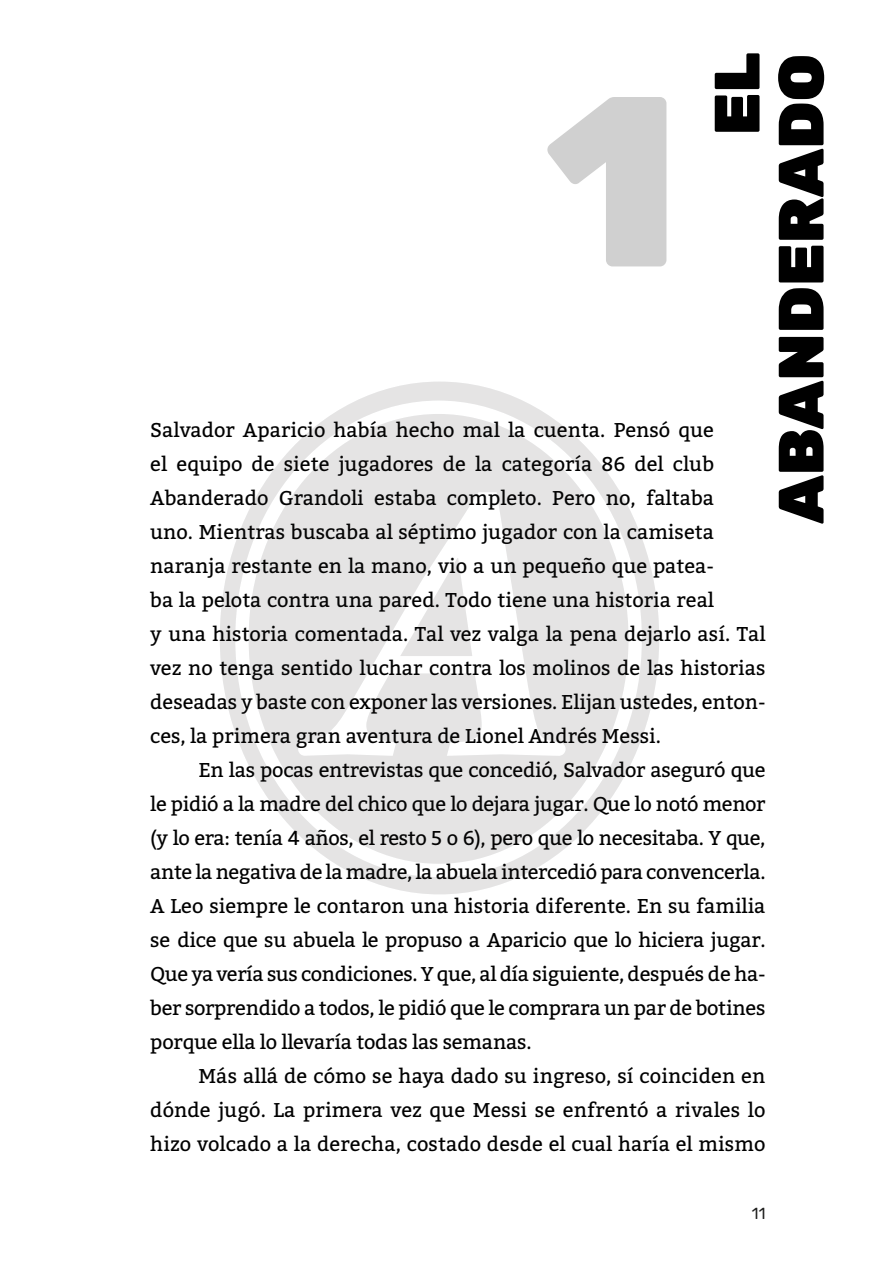
<style>
.page{position:relative;width:879px;height:1276px;background:#fff}
.page>*{position:absolute;margin:0;border:0;box-sizing:border-box;transform-origin:0 0}
.t1{font:900 242px "Rubik";color:#d0d0d0}
.t2{font:900 64px/64px "Rubik";color:#000;text-align:right}
.t3{font:20px/34px "Bitter";color:#000;text-align:justify}
.t4{font:16px "Rubik";color:#1b1b1a}
</style>
<div class="page">
<svg style="left:220px;top:381px;width:439px;height:513px"></svg>
<svg style="left:249px;top:414px;width:379px;height:450px;fill:#e5e4e4"></svg>
<svg style="left:400px;top:558px;width:72px;height:98px"></svg>
<h2 class="t2" style="left:707px;top:523px;width:472px;rotate:-90deg">EL<br>ABANDERADO</h2>
<h1 class="t1" style="left:545px;top:38px;width:136px">1</h1>
<p class="t3" style="left:150px;top:413px;width:617px;text-align:left">Salvador Aparicio había hecho mal la cuenta. Pensó que<br>el equipo de siete jugadores de la categoría 86 del club Abanderado Grandoli estaba completo. Pero no, faltaba<br>uno. Mientras buscaba al séptimo jugador con la camiseta naranja restante en la mano, vio a un pequeño que patea-<br>ba la pelota contra una pared. Todo tiene una historia real<br>y una historia comentada. Tal vez valga la pena dejarlo así. Tal vez no tenga sentido luchar contra los molinos de las historias deseadas y baste con exponer las versiones. Elijan ustedes, enton&shy;ces, la primera gran aventura de Lionel Andrés Messi.</p>
<p class="t3" style="left:150px;top:753px;width:617px;text-indent:48px">En las pocas entrevistas que concedió, Salvador aseguró que le pidió a la madre del chico que lo dejara jugar. Que lo notó menor (y lo era: tenía 4 años, el resto 5 o 6), pero que lo necesitaba. Y que, ante la negativa de la madre, la abuela intercedió para convencerla.<br>A Leo siempre le contaron una historia diferente. En su familia se dice que su abuela le propuso a Aparicio que lo hiciera jugar.<br>Que ya vería sus condiciones. Y que, al día siguiente, después de ha&shy;ber sorprendido a todos, le pidió que le comprara un par de botines porque ella lo llevaría todas las semanas.</p>
<p class="t3" style="left:150px;top:1059px;width:617px;text-indent:48px">Más allá de cómo se haya dado su ingreso, sí coinciden en dónde jugó. La primera vez que Messi se enfrentó a rivales lo hizo volcado a la derecha, costado desde el cual haría el mismo</p>
<p class="t4" style="left:752px;top:1204px;width:15px">11</p>
</div>
